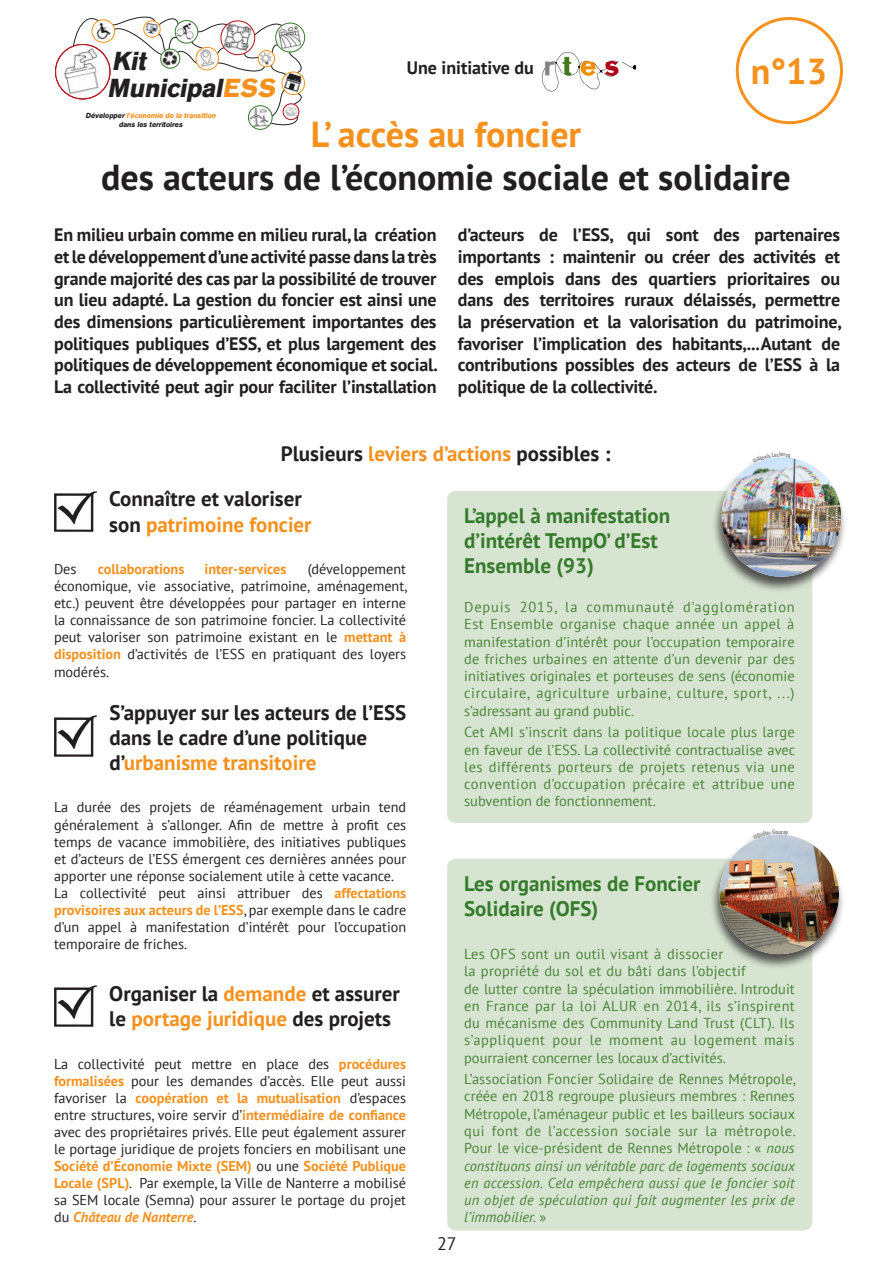
<style>
.page{position:relative;width:893px;height:1263px;background:#fff}
.page>*{position:absolute;margin:0;border:0;box-sizing:border-box;transform-origin:0 0}
.t1{font:700 36px "PT Sans";color:#231f20}
.t2{font:700 36px "PT Sans";color:#f6911e}
.t3{font:italic 700 25.95px/27.2px "AG Old Face";color:#231f20}
.t4{font:700 21px/25.2px "PT Sans";color:#231f20}
.t5{font:700 21px/25.2px "PT Sans";color:#357b2b}
.t6{font:700 18px/21.6px "PT Sans";letter-spacing:-.01em;color:#231f20;text-align:justify}
.t7{font:18px "PT Sans";color:#231f20}
.Texte_courant{font:14.4px/17.2px "PT Sans";letter-spacing:.015em;color:#498537;text-align:justify}
.t8{font:14.25px/17.1px "PT Sans";color:#231f20;text-align:justify}
.t9{font:700 14.25px "PT Sans";color:#f6911e}
.t10{font:italic 700 7.35px/8.2px "AG Old Face";color:#231f20;text-align:center}
.s1{color:#f6911e}
.s2{font-weight:700;color:#f6911e}
.s3{font-weight:700;font-style:italic;color:#f6911e}
.s4{font-style:italic}
</style>
<div class="page">
<img style="left:542px;top:52px;width:94px;height:40px">
<svg style="left:55px;top:16px;width:251px;height:114px"></svg>
<div style="left:736px;top:17px;width:107px;height:107px;border:3px solid #f6911e;border-radius:50%"></div>
<img style="left:54px;top:491px;width:42px;height:41px">
<img style="left:54px;top:715px;width:42px;height:42px">
<div style="left:447px;top:491px;width:365px;height:332px;background:#d7e4d2;border-radius:9px"></div>
<div style="left:712px;top:453px;width:135px;height:140px;background:#231f20;opacity:.75"></div>
<img style="left:54px;top:985px;width:42px;height:42px">
<div style="left:447px;top:859px;width:365px;height:371px;background:#d7e4d2;border-radius:9px"></div>
<div style="left:710px;top:830px;width:135px;height:140px;background:#231f20;opacity:.75"></div>
<img style="left:713px;top:453px;width:134px;height:132px">
<img style="left:711px;top:830px;width:134px;height:132px">
<p class="t3" style="left:107px;top:48px;width:174px">Kit<br>Municipal<span class="s1">ESS</span></p>
<p class="t6" style="left:407px;top:56px;width:129px">Une initiative du</p>
<p class="t2" style="left:751px;top:48px;width:78px">n°13</p>
<p class="t10" style="left:85px;top:112px;width:134px">Développer <span class="s1">l’économie de la transition </span>dans les territoires</p>
<p class="t2" style="left:311px;top:111px;width:272px">L’ accès au foncier</p>
<p class="t1" style="left:101px;top:154px;width:691px">des acteurs de l’économie sociale et solidaire</p>
<p class="t6" style="left:54px;top:224px;width:385px">En milieu urbain comme en milieu rural, la création et le développement d’une activité passe dans la très grande majorité des cas par la possibilité de trouver un lieu adapté. La gestion du foncier est ainsi une des dimensions particulièrement importantes des politiques publiques d’ESS, et plus largement des politiques de développement économique et social.</p>
<p class="t6" style="left:54px;top:375px;width:384px">La collectivité peut agir pour faciliter l’installation</p>
<p class="t6" style="left:458px;top:224px;width:385px">d’acteurs de l’ESS, qui sont des partenaires importants : maintenir ou créer des activités et des emplois dans des quartiers prioritaires ou dans des territoires ruraux délaissés, permettre la préservation et la valorisation du patrimoine, favoriser l’implication des habitants,...Autant de contributions possibles des acteurs de l’ESS à la politique de la collectivité.</p>
<p class="t4" style="left:281px;top:440px;width:331px">Plusieurs <span class="s1">leviers d’actions</span> possibles :</p>
<p class="t4" style="left:109px;top:486px;width:204px">Connaître et valoriser son <span class="s1">patrimoine foncier</span></p>
<p class="t8" style="left:54px;top:560px;width:355px;text-indent:254px">(développement économique, vie associative, patrimoine, aménagement, etc.) peuvent être développées pour partager en interne la connaissance de son patrimoine foncier. La collectivité peut valoriser son patrimoine existant en le <span class="s2">mettant à disposition</span> d’activités de l’ESS en pratiquant des loyers modérés.</p>
<p class="t8" style="left:54px;top:560px;width:24px">Des</p>
<p class="t9" style="left:98px;top:559px;width:88px">collaborations</p>
<p class="t9" style="left:204px;top:559px;width:83px">inter-services</p>
<p class="t4" style="left:109px;top:699px;width:298px">S’appuyer sur les acteurs de l’ESS dans le cadre d’une politique d’<span class="s1">urbanisme transitoire</span></p>
<p class="t8" style="left:54px;top:798px;width:354px">La durée des projets de réaménagement urbain tend généralement à s’allonger. Afin de mettre à profit ces temps de vacance immobilière, des initiatives publiques et d’acteurs de l’ESS émergent ces dernières années pour apporter une réponse socialement utile à cette vacance.</p>
<p class="t8" style="left:54px;top:884px;width:354px">La collectivité peut ainsi attribuer des <span class="s2">affectations provisoires aux acteurs de l’ESS</span>, par exemple dans le cadre d’un appel à manifestation d’intérêt pour l’occupation temporaire de friches.</p>
<p class="t4" style="left:109px;top:981px;width:292px">Organiser la <span class="s1">demande</span> et assurer le <span class="s1">portage juridique</span> des projets</p>
<p class="t8" style="left:54px;top:1055px;width:354px">La collectivité peut mettre en place des <span class="s2">procédures formalisées</span> pour les demandes d’accès. Elle peut aussi favoriser la <span class="s2">coopération et la mutualisation</span> d’espaces entre structures, voire servir d’<span class="s2">intermédiaire de confiance </span>avec des propriétaires privés. Elle peut également assurer le portage juridique de projets fonciers en mobilisant une <span class="s2">Société d’Économie Mixte (SEM)</span> ou une <span class="s2">Société Publique Locale (SPL)</span>. Par exemple, la Ville de Nanterre a mobilisé sa SEM locale (Semna) pour assurer le portage du projet du <span class="s3">Château de Nanterre</span>.</p>
<p class="t5" style="left:464px;top:502px;width:207px">L’appel à manifestation d’intérêt TempO’ d’Est<br>Ensemble (93)</p>
<p class="Texte_courant" style="left:464px;top:598px;width:332px">Depuis 2015, la communauté d’agglomération Est Ensemble organise chaque année un appel à manifestation d’intérêt pour l’occupation temporaire de friches urbaines en attente d’un devenir par des initiatives originales et porteuses de sens (économie circulaire, agriculture urbaine, culture, sport, ...) s’adressant au grand public.</p>
<p class="Texte_courant" style="left:464px;top:723px;width:333px">Cet AMI s’inscrit dans la politique locale plus large en faveur de l’ESS. La collectivité contractualise avec les différents porteurs de projets retenus via une convention d’occupation précaire et attribue une subvention de fonctionnement.</p>
<p class="t7" style="left:437px;top:1232px;width:21px">27</p>
<p class="t5" style="left:464px;top:870px;width:238px">Les organismes de Foncier<br>Solidaire (OFS)</p>
<p class="Texte_courant" style="left:464px;top:945px;width:332px;text-align:left">Les OFS sont un outil visant à dissocier<br>la propriété du sol et du bâti dans l’objectif<br>de lutter contre la spéculation immobilière. Introduit en France par la loi ALUR en 2014, ils s’inspirent du mécanisme des Community Land Trust (CLT). Ils s’appliquent pour le moment au logement mais pourraient concerner les locaux d’activités.</p>
<p class="Texte_courant" style="left:464px;top:1070px;width:333px">L’association Foncier Solidaire de Rennes Métropole, créée en 2018 regroupe plusieurs membres : Rennes Métropole, l’aménageur public et les bailleurs sociaux qui font de l’accession sociale sur la métropole.<br>Pour le vice-président de Rennes Métropole : « <span class="s4">nous constituons ainsi un véritable parc de logements sociaux en accession. Cela empêchera aussi que le foncier soit un objet de spéculation qui fait augmenter les prix de l’immobilier.</span> »</p>
</div>
